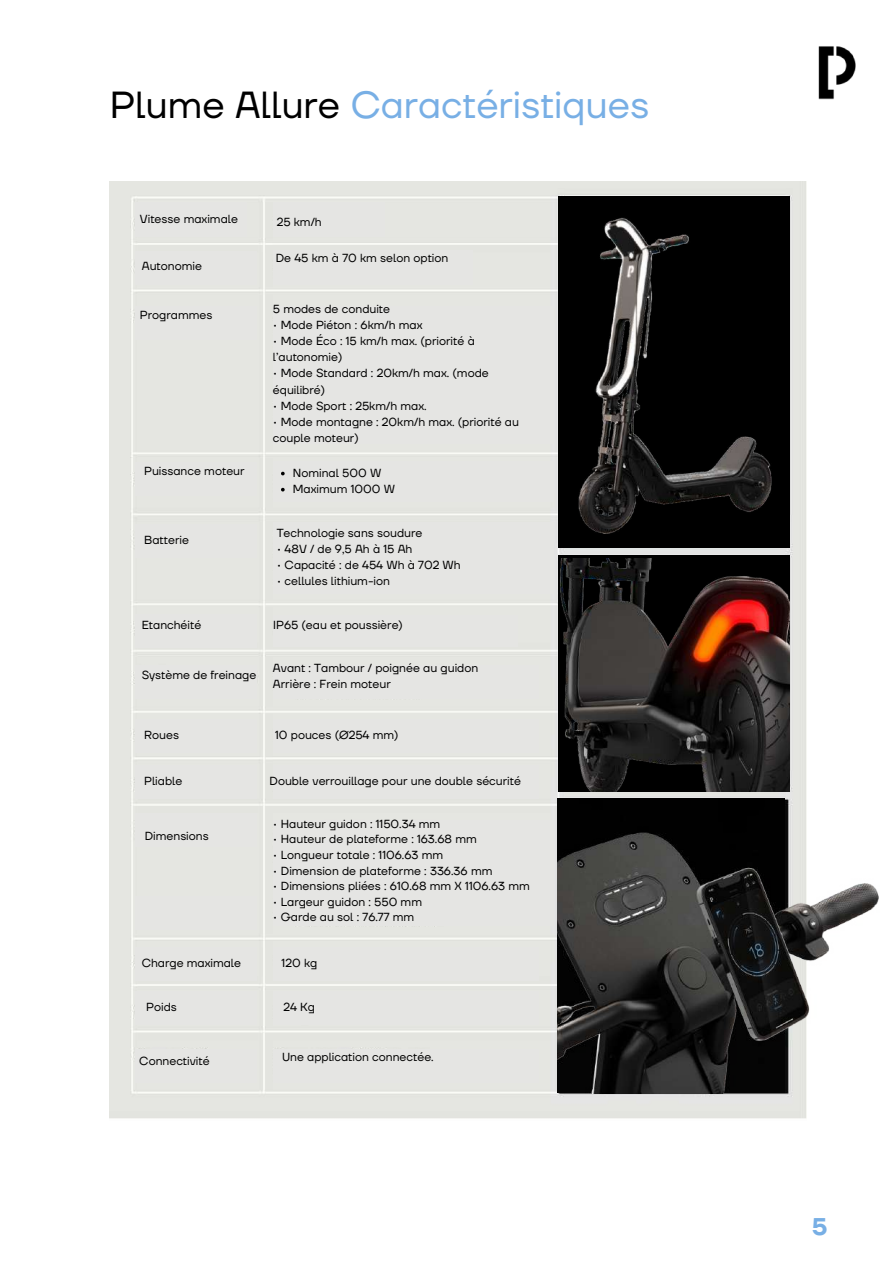
<style>
.page{position:relative;width:894px;height:1264px;background:#fff}
.page>*{position:absolute;margin:0;border:0;box-sizing:border-box;transform-origin:0 0}
.t1{font:37.65px "TT Firs Neue";color:#78afe5}
.t2{font:600 24.15px "TT Firs Neue";color:#78afe5}
.t3{font:11.7px/16px "TT Firs Neue";color:#000}
.s1{color:#000}
</style>
<div class="page">
<img style="left:110px;top:181px;width:696px;height:938px">
<div style="left:135px;top:203px;width:112px;height:34px;background:#e5e5e3"></div>
<div style="left:273px;top:203px;width:111px;height:34px;background:#e5e5e3"></div>
<div style="left:273px;top:250px;width:199px;height:34px;background:#e5e5e3"></div>
<div style="left:273px;top:306px;width:280px;height:137px;background:#e5e5e3"></div>
<div style="left:273px;top:819px;width:280px;height:106px;background:#e5e5e3"></div>
<div style="left:273px;top:462px;width:280px;height:40px;background:#e5e5e3"></div>
<div style="left:273px;top:522px;width:280px;height:71px;background:#e5e5e3"></div>
<div style="left:273px;top:615px;width:244px;height:31px;background:#e5e5e3"></div>
<div style="left:273px;top:664px;width:265px;height:34px;background:#e5e5e3"></div>
<div style="left:273px;top:719px;width:265px;height:34px;background:#e5e5e3"></div>
<div style="left:273px;top:764px;width:265px;height:34px;background:#e5e5e3"></div>
<div style="left:273px;top:946px;width:265px;height:34px;background:#e5e5e3"></div>
<div style="left:273px;top:991px;width:265px;height:34px;background:#e5e5e3"></div>
<div style="left:273px;top:1049px;width:265px;height:34px;background:#e5e5e3"></div>
<div style="left:135px;top:251px;width:122px;height:33px;background:#e5e5e3"></div>
<div style="left:135px;top:306px;width:122px;height:34px;background:#e5e5e3"></div>
<div style="left:135px;top:462px;width:122px;height:33px;background:#e5e5e3"></div>
<div style="left:135px;top:524px;width:122px;height:34px;background:#e5e5e3"></div>
<div style="left:135px;top:614px;width:122px;height:34px;background:#e5e5e3"></div>
<div style="left:135px;top:664px;width:122px;height:34px;background:#e5e5e3"></div>
<div style="left:135px;top:719px;width:122px;height:34px;background:#e5e5e3"></div>
<div style="left:135px;top:764px;width:122px;height:34px;background:#e5e5e3"></div>
<div style="left:135px;top:813px;width:122px;height:34px;background:#e5e5e3"></div>
<div style="left:135px;top:946px;width:122px;height:34px;background:#e5e5e3"></div>
<div style="left:135px;top:991px;width:122px;height:34px;background:#e5e5e3"></div>
<div style="left:135px;top:1049px;width:122px;height:34px;background:#e5e5e3"></div>
<div style="left:135px;top:896px;width:122px;height:34px;background:#e5e5e3"></div>
<img style="left:818px;top:46px;width:38px;height:54px">
<img style="left:557px;top:798px;width:322px;height:295px">
<img style="left:557px;top:569px;width:232px;height:222px">
<img style="left:553px;top:182px;width:236px;height:387px">
<h1 class="t1" style="left:110px;top:82px;width:540px"><span class="s1">Plume Allure</span> Caractéristiques</h1>
<p class="t3" style="left:140px;top:211px;width:99px">Vitesse maximale</p>
<p class="t3" style="left:142px;top:259px;width:62px">Autonomie</p>
<p class="t3" style="left:140px;top:307px;width:74px">Programmes</p>
<p class="t3" style="left:144px;top:463px;width:102px">Puissance moteur</p>
<p class="t3" style="left:144px;top:532px;width:46px">Batterie</p>
<p class="t3" style="left:142px;top:617px;width:61px">Etanchéité</p>
<p class="t3" style="left:142px;top:667px;width:116px">Système de freinage</p>
<p class="t3" style="left:276px;top:214px;width:47px">25 km/h</p>
<p class="t3" style="left:276px;top:250px;width:174px">De 45 km à 70 km selon option</p>
<p class="t3" style="left:273px;top:301px;width:119px">5 modes de conduite</p>
<p class="t3" style="left:273px;top:317px;width:151px">• Mode Piéton : 6km/h max</p>
<p class="t3" style="left:273px;top:333px;width:203px">• Mode Éco : 15 km/h max. (priorité à l’autonomie)</p>
<p class="t3" style="left:273px;top:366px;width:217px">• Mode Standard : 20km/h max. (mode équilibré)</p>
<p class="t3" style="left:273px;top:398px;width:155px">• Mode Sport : 25km/h max.</p>
<p class="t3" style="left:273px;top:414px;width:247px">• Mode montagne : 20km/h max. (priorité au couple moteur)</p>
<p class="t3" style="left:293px;top:465px;width:104px">Nominal 500 W<br>Maximum 1000 W</p>
<p class="t3" style="left:276px;top:525px;width:147px">Technologie sans soudure</p>
<p class="t3" style="left:276px;top:541px;width:137px">• 48V / de 9,5 Ah à 15 Ah</p>
<p class="t3" style="left:276px;top:557px;width:185px">• Capacité : de 454 Wh à 702 Wh</p>
<p class="t3" style="left:276px;top:573px;width:115px">• cellules lithium-ion</p>
<p class="t3" style="left:273px;top:617px;width:131px">IP65 (eau et poussière)</p>
<p class="t3" style="left:273px;top:660px;width:207px">Avant : Tambour / poignée au guidon<br>Arrière : Frein moteur</p>
<p class="t3" style="left:144px;top:727px;width:36px">Roues</p>
<p class="t3" style="left:144px;top:773px;width:40px">Pliable</p>
<p class="t3" style="left:145px;top:828px;width:65px">Dimensions</p>
<p class="t3" style="left:142px;top:955px;width:101px">Charge maximale</p>
<p class="t3" style="left:146px;top:999px;width:32px">Poids</p>
<p class="t3" style="left:139px;top:1053px;width:72px">Connectivité</p>
<p class="t3" style="left:275px;top:727px;width:125px">10 pouces (Ø254 mm)</p>
<p class="t3" style="left:269px;top:773px;width:253px">Double verrouillage pour une double sécurité</p>
<p class="t3" style="left:273px;top:816px;width:169px">• Hauteur guidon : 1150.34 mm</p>
<p class="t3" style="left:273px;top:831px;width:205px">• Hauteur de plateforme : 163.68 mm</p>
<p class="t3" style="left:273px;top:847px;width:172px">• Longueur totale : 1106.63 mm</p>
<p class="t3" style="left:273px;top:863px;width:221px">• Dimension de plateforme : 336.36 mm</p>
<p class="t3" style="left:273px;top:878px;width:258px">• Dimensions pliées : 610.68 mm X 1106.63 mm</p>
<p class="t3" style="left:273px;top:894px;width:151px">• Largeur guidon : 550 mm</p>
<p class="t3" style="left:273px;top:909px;width:143px">• Garde au sol : 76.77 mm</p>
<p class="t3" style="left:281px;top:955px;width:37px">120 kg</p>
<p class="t3" style="left:283px;top:999px;width:33px">24 Kg</p>
<p class="t3" style="left:282px;top:1049px;width:153px">Une application connectée.</p>
<h2 class="t2" style="left:811px;top:1212px;width:17px">5</h2>
</div>
